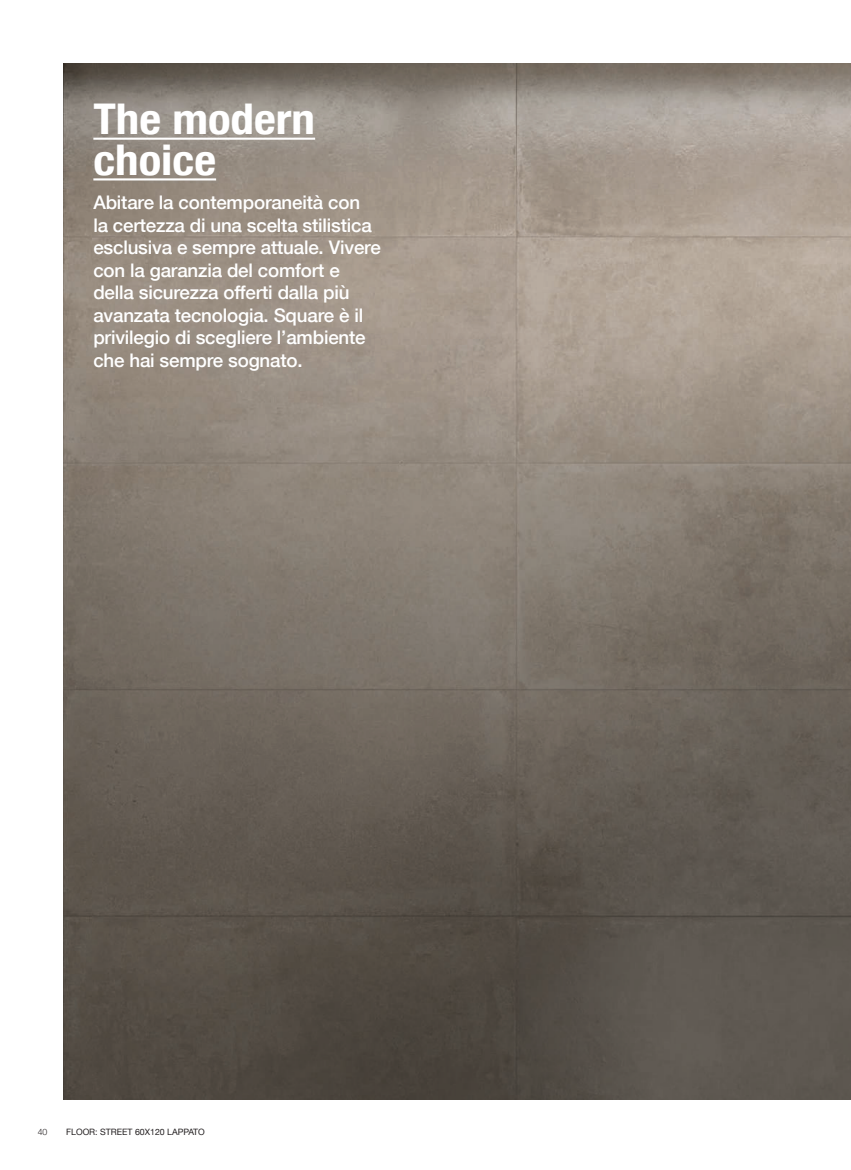
<style>
.page{position:relative;width:851px;height:1170px;background:#fff}
.page>*{position:absolute;margin:0;border:0;box-sizing:border-box;transform-origin:0 0}
.t1{font:700 condensed 42.38px/40.8px "Helvetica Neue";color:#fff;scale:1.11 1}
.t2{font:500 18.75px/22.5px "Helvetica Neue";letter-spacing:-.01em;color:#fff}
.t3{font:8.75px "Helvetica Neue";color:#231f20}
.t4{font:300 8.75px "Helvetica Neue";color:#231f20}
</style>
<div class="page">
<img style="left:64px;top:63px;width:786px;height:1035px">
<hr style="left:93px;top:138px;width:222px;height:2px;background:#fff">
<hr style="left:93px;top:178px;width:123px;height:2px;background:#fff">
<h1 class="t1" style="left:93px;top:100px;width:201px">The modern choice</h1>
<p class="t2" style="left:93px;top:193px;width:289px">Abitare la contemporaneit‡ con<br>la certezza di una scelta stilistica esclusiva e sempre attuale. Vivere con la garanzia del comfort e della sicurezza offerti dalla pi˘ avanzata tecnologia. Square Ë il privilegio di scegliere líambiente che hai sempre sognato.</p>
<p class="t4" style="left:38px;top:1126px;width:11px">40</p>
<p class="t3" style="left:66px;top:1127px;width:140px">FLOOR: STREET 60X120 LAPPATO</p>
</div>
